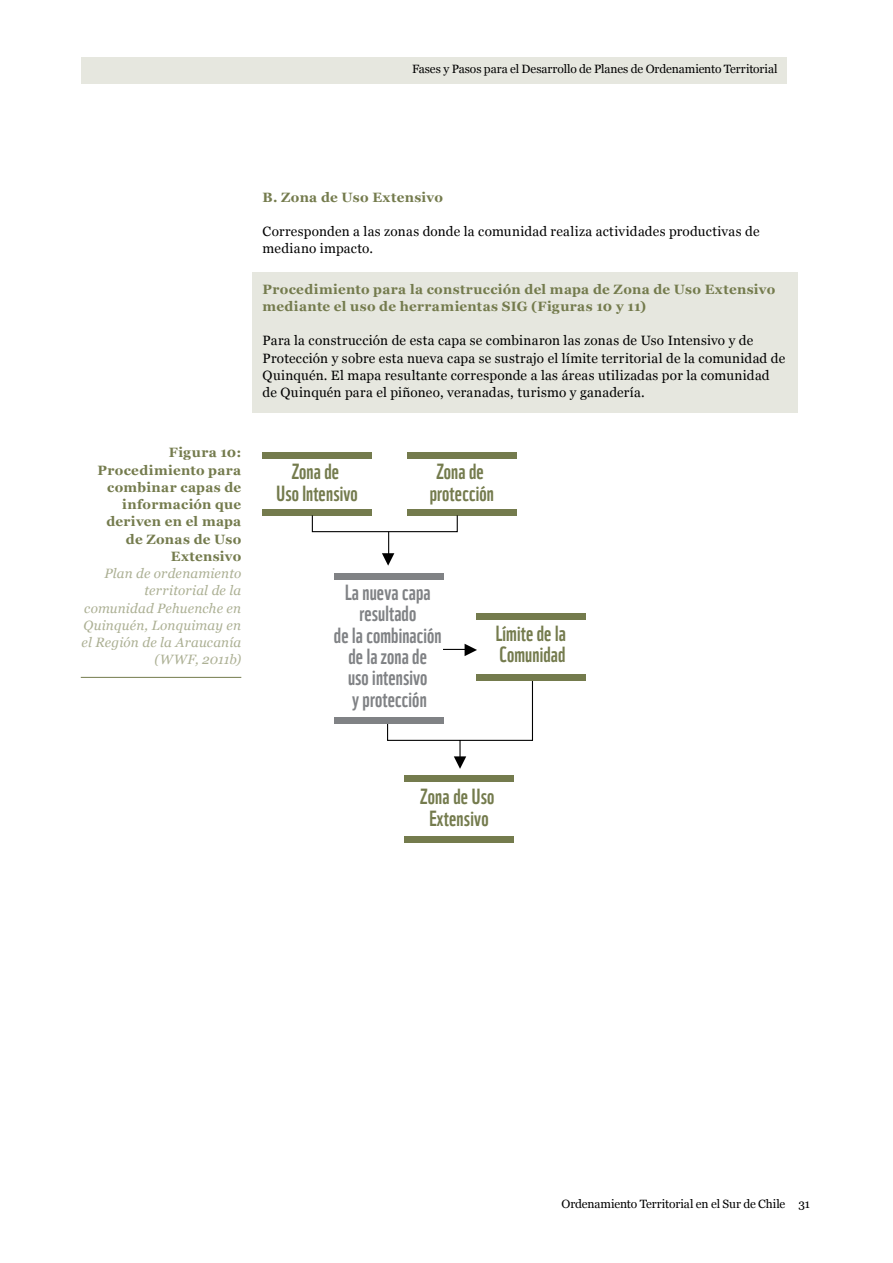
<style>
.page{position:relative;width:893px;height:1263px;background:#fff}
.page>*{position:absolute;margin:0;border:0;box-sizing:border-box;transform-origin:0 0}
.t1{font:21.3px/21.3px "WWF";letter-spacing:.005em;color:#747b4d;text-align:center}
.t2{font:21.3px/21.3px "WWF";letter-spacing:.005em;color:#808285;text-align:center}
.t3{font:13.5px/17.2px "Georgia";letter-spacing:.02em;color:#000}
.t4{font:700 13.5px/17.2px "Georgia";letter-spacing:.02em;color:#747b4d}
.t5{font:italic 13.5px/17.2px "Georgia";letter-spacing:.015em;color:#acb094;text-align:right}
.t6{font:12px "Georgia";letter-spacing:-.01em;color:#000}
</style>
<div class="page">
<div style="left:81px;top:57px;width:706px;height:26px;background:#e6e7df"></div>
<div style="left:252px;top:273px;width:545px;height:140px;background:#e6e7df"></div>
<hr style="left:81px;top:677px;width:160px;height:1px;background:#747b4d">
<div style="left:404px;top:775px;width:109px;height:6px;background:#747b4d"></div>
<div style="left:404px;top:836px;width:109px;height:6px;background:#747b4d"></div>
<div style="left:477px;top:613px;width:109px;height:7px;background:#747b4d"></div>
<div style="left:477px;top:674px;width:109px;height:7px;background:#747b4d"></div>
<svg style="left:382px;top:532px;width:151px;height:237px"></svg>
<div style="left:335px;top:573px;width:109px;height:6px;background:#808285"></div>
<div style="left:335px;top:718px;width:109px;height:6px;background:#808285"></div>
<div style="left:263px;top:452px;width:109px;height:6px;background:#747b4d"></div>
<div style="left:263px;top:509px;width:109px;height:6px;background:#747b4d"></div>
<div style="left:407px;top:452px;width:109px;height:6px;background:#747b4d"></div>
<div style="left:407px;top:509px;width:109px;height:6px;background:#747b4d"></div>
<div style="left:312px;top:515px;width:146px;height:17px;border:1px solid #000"></div>
<p class="t6" style="left:412px;top:60px;width:367px">Fases y Pasos para el Desarrollo de Planes de Ordenamiento Territorial</p>
<p class="t4" style="left:98px;top:443px;width:145px;text-align:right">Figura 10:<br>Procedimiento para combinar capas de información que deriven en el mapa de Zonas de Uso<br>Extensivo</p>
<p class="t5" style="left:81px;top:564px;width:161px">Plan de ordenamiento territorial de la comunidad Pehuenche en<br>Quinquén, Lonquimay en el Región de la Araucanía (WWF, 2011b)</p>
<p class="t4" style="left:263px;top:188px;width:182px">B. Zona de Uso Extensivo</p>
<p class="t3" style="left:263px;top:222px;width:498px">Corresponden a las zonas donde la comunidad realiza actividades productivas de mediano impacto.</p>
<p class="t4" style="left:263px;top:279px;width:514px">Procedimiento para la construcción del mapa de Zona de Uso Extensivo mediante el uso de herramientas SIG (Figuras 10 y 11)</p>
<p class="t3" style="left:263px;top:331px;width:524px">Para la construcción de esta capa se combinaron las zonas de Uso Intensivo y de Protección y sobre esta nueva capa se sustrajo el límite territorial de la comunidad de Quinquén. El mapa resultante corresponde a las áreas utilizadas por la comunidad de Quinquén para el piñoneo, veranadas, turismo y ganadería.</p>
<h1 class="t1" style="left:277px;top:459px;width:83px">Zona de<br>Uso Intensivo</h1>
<h1 class="t1" style="left:430px;top:459px;width:66px">Zona de protección</h1>
<h1 class="t2" style="left:334px;top:580px;width:109px">La nueva capa resultado<br>de la combinación de la zona de<br>uso intensivo<br>y protección</h1>
<h1 class="t1" style="left:496px;top:620px;width:72px;text-align:left">Límite de la<br>Comunidad</h1>
<h1 class="t1" style="left:420px;top:784px;width:76px">Zona de Uso<br>Extensivo</h1>
<p class="t6" style="left:561px;top:1195px;width:250px">Ordenamiento Territorial en el Sur de Chile 31</p>
</div>
